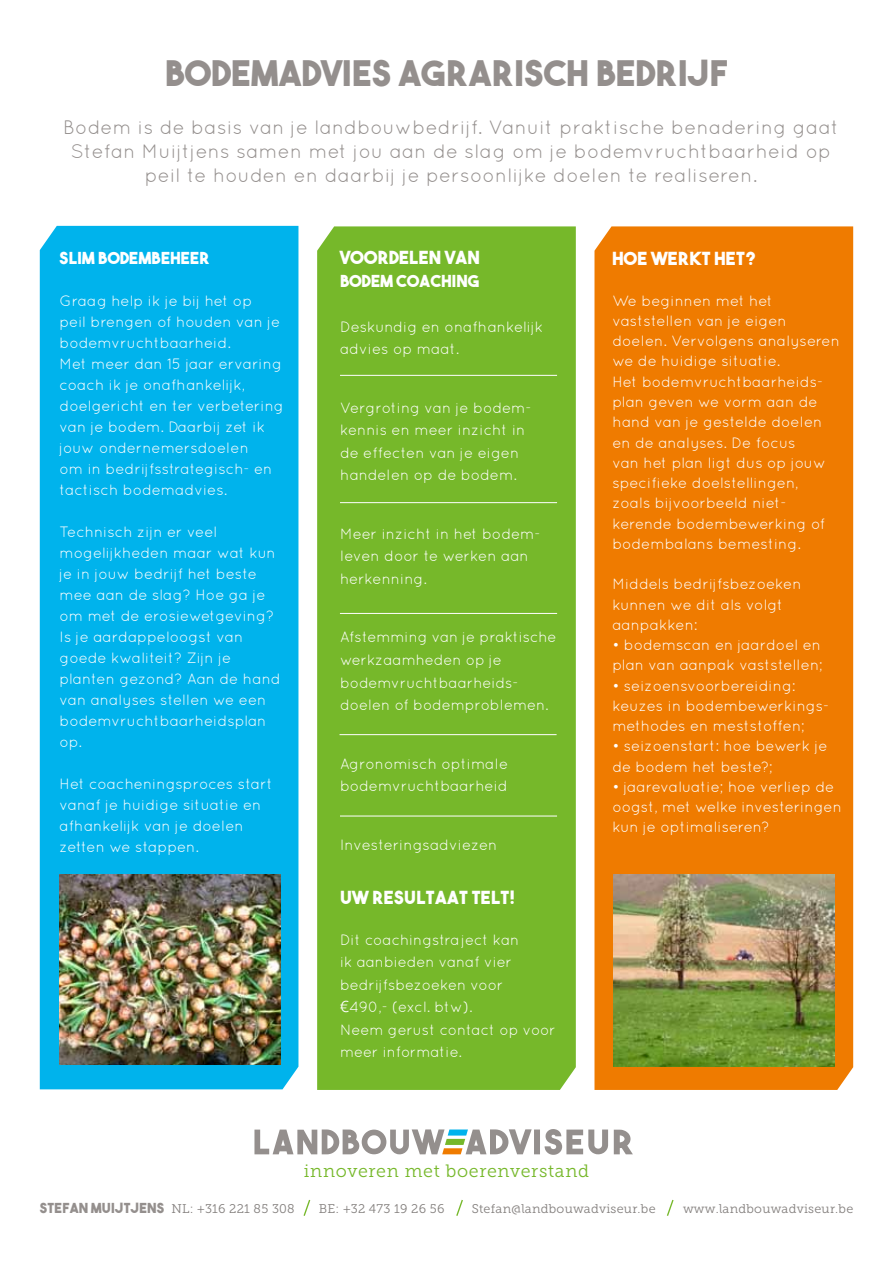
<style>
.page{position:relative;width:893px;height:1263px;background:#fff}
.page>*{position:absolute;margin:0;border:0;box-sizing:border-box;transform-origin:0 0}
.t1{font:35.1px "The Bold Font";letter-spacing:.02em;color:#948f8d}
.t2{font:19.5px/24px "Quicksand";letter-spacing:.02em;color:#948f8d;text-align:center}
.t3{font:18px "The Bold Font";letter-spacing:.02em;color:#fff}
.t4{font:17.85px "Museo Slab 300";letter-spacing:.04em;color:#76b82a}
.t5{font:16.5px "The Bold Font";letter-spacing:.02em;color:#fff}
.t6{font:15px/21px "Quicksand";color:#fff}
.t7{font:13.8px "The Bold Font";letter-spacing:.02em;color:#948f8d}
.t8{font:12.6px "Museo Slab 300";letter-spacing:.02em;color:#827e7c}
.s1{font-family:"Avenir Next";font-size:15.75px}
.s2{font-family:"Museo Slab 300";font-size:12.6px;color:#827e7c}
</style>
<div class="page">
<svg style="left:254px;top:1129px;width:379px;height:26px"></svg>
<svg style="left:456px;top:1199px;width:7px;height:17px"></svg>
<div style="left:317px;top:226px;width:259px;height:864px;background:#76b82a"></div>
<div style="left:594px;top:226px;width:259px;height:864px;background:#ef7b00"></div>
<div style="left:40px;top:226px;width:258px;height:863px;background:#00b3ec"></div>
<hr style="left:340px;top:375px;width:217px;height:1px;background:#fff">
<hr style="left:340px;top:502px;width:217px;height:1px;background:#fff">
<hr style="left:340px;top:613px;width:217px;height:1px;background:#fff">
<hr style="left:340px;top:816px;width:217px;height:1px;background:#fff">
<img style="left:60px;top:874px;width:221px;height:190px">
<hr style="left:340px;top:734px;width:217px;height:1px;background:#fff">
<svg style="left:666px;top:1199px;width:8px;height:17px"></svg>
<svg style="left:303px;top:1199px;width:8px;height:17px"></svg>
<img style="left:613px;top:874px;width:221px;height:192px">
<h1 class="t1" style="left:165px;top:51px;width:564px">BODEMADVIES AGRARISCH BEDRIJF</h1>
<h2 class="t2" style="left:63px;top:115px;width:777px">Bodem is de basis van je landbouwbedrijf. Vanuit praktische benadering gaat<br>Stefan Muijtjens samen met jou aan de slag om je bodemvruchtbaarheid op peil te houden en daarbij je persoonlijke doelen te realiseren.</h2>
<p class="t5" style="left:60px;top:248px;width:152px">SLIM BODEMBEHEER</p>
<p class="t6" style="left:60px;top:290px;width:226px">Graag help ik je bij het op<br>peil brengen of houden van je bodemvruchtbaarheid.<br>Met meer dan 15 jaar ervaring coach ik je onafhankelijk, doelgericht en ter verbetering van je bodem. Daarbij zet ik jouw ondernemersdoelen<br>om in bedrijfsstrategisch- en tactisch bodemadvies.</p>
<p class="t6" style="left:60px;top:521px;width:223px">Technisch zijn er veel mogelijkheden maar wat kun je in jouw bedrijf het beste mee aan de slag? Hoe ga je om met de erosiewetgeving?<br>Is je aardappeloogst van goede kwaliteit? Zijn je planten gezond? Aan de hand van analyses stellen we een bodemvruchtbaarheidsplan op.</p>
<p class="t6" style="left:60px;top:773px;width:215px">Het coacheningsproces start vanaf je huidige situatie en afhankelijk van je doelen zetten we stappen.</p>
<p class="t3" style="left:340px;top:246px;width:141px">VOORDELEN VAN</p>
<p class="t5" style="left:340px;top:270px;width:141px">BODEM COACHING</p>
<p class="t6" style="left:340px;top:315px;width:205px;line-height:22.5px">Deskundig en onafhankelijk advies op maat.</p>
<p class="t6" style="left:340px;top:396px;width:193px;line-height:22.5px">Vergroting van je bodem&shy;kennis en meer inzicht in de effecten van je eigen handelen op de bodem.</p>
<p class="t6" style="left:340px;top:522px;width:202px;line-height:22.5px">Meer inzicht in het bodem&shy;leven door te werken aan herkenning.</p>
<p class="t6" style="left:340px;top:626px;width:218px;line-height:22.5px">Afstemming van je praktische werkzaamheden op je bodemvruchtbaarheids&shy;doelen of bodemproblemen.</p>
<p class="t6" style="left:340px;top:752px;width:170px;line-height:22.5px">Agronomisch optimale bodemvruchtbaarheid</p>
<p class="t6" style="left:340px;top:834px;width:159px">Investeringsadviezen</p>
<p class="t3" style="left:340px;top:886px;width:176px">UW RESULTAAT TELT!</p>
<p class="t6" style="left:340px;top:928px;width:217px;line-height:22.5px">Dit coachingstraject kan<br>ik aanbieden vanaf vier bedrijfsbezoeken voor<br><span class="s1">€</span>490,- (excl. btw).<br>Neem gerust contact op voor meer informatie.</p>
<p class="t3" style="left:612px;top:247px;width:145px">HOE WERKT HET?</p>
<p class="t6" style="left:612px;top:290px;width:229px;line-height:20.2px">We beginnen met het vaststellen van je eigen doelen. Vervolgens analyseren we de huidige situatie.<br>Het bodemvruchtbaarheids&shy;plan geven we vorm aan de hand van je gestelde doelen en de analyses. De focus<br>van het plan ligt dus op jouw specifieke doelstellingen, zoals bijvoorbeeld niet&shy;kerende bodembewerking of bodembalans bemesting.</p>
<p class="t6" style="left:612px;top:574px;width:191px;line-height:20.2px">Middels bedrijfsbezoeken kunnen we dit als volgt aanpakken:</p>
<p class="t6" style="left:612px;top:634px;width:212px;line-height:20.2px">• bodemscan en jaardoel en plan van aanpak vaststellen;</p>
<p class="t6" style="left:612px;top:675px;width:219px;line-height:20.2px">• seizoensvoorbereiding: keuzes in bodembewerkings&shy;methodes en meststoffen;</p>
<p class="t6" style="left:612px;top:736px;width:217px;line-height:20.2px">• seizoenstart: hoe bewerk je de bodem het beste?;</p>
<p class="t6" style="left:612px;top:776px;width:231px;line-height:20.2px">• jaarevaluatie; hoe verliep de oogst, met welke investeringen kun je optimaliseren?</p>
<p class="t4" style="left:304px;top:1161px;width:287px">innoveren met boerenverstand</p>
<p class="t7" style="left:40px;top:1199px;width:256px">STEFAN MUIJTJENS <span class="s2">NL: +316 221 85 308</span></p>
<p class="t8" style="left:319px;top:1201px;width:127px">BE: +32 473 19 26 56</p>
<p class="t8" style="left:472px;top:1201px;width:185px">Stefan@landbouwadviseur.be</p>
<p class="t8" style="left:683px;top:1201px;width:172px">www.landbouwadviseur.be</p>
</div>
